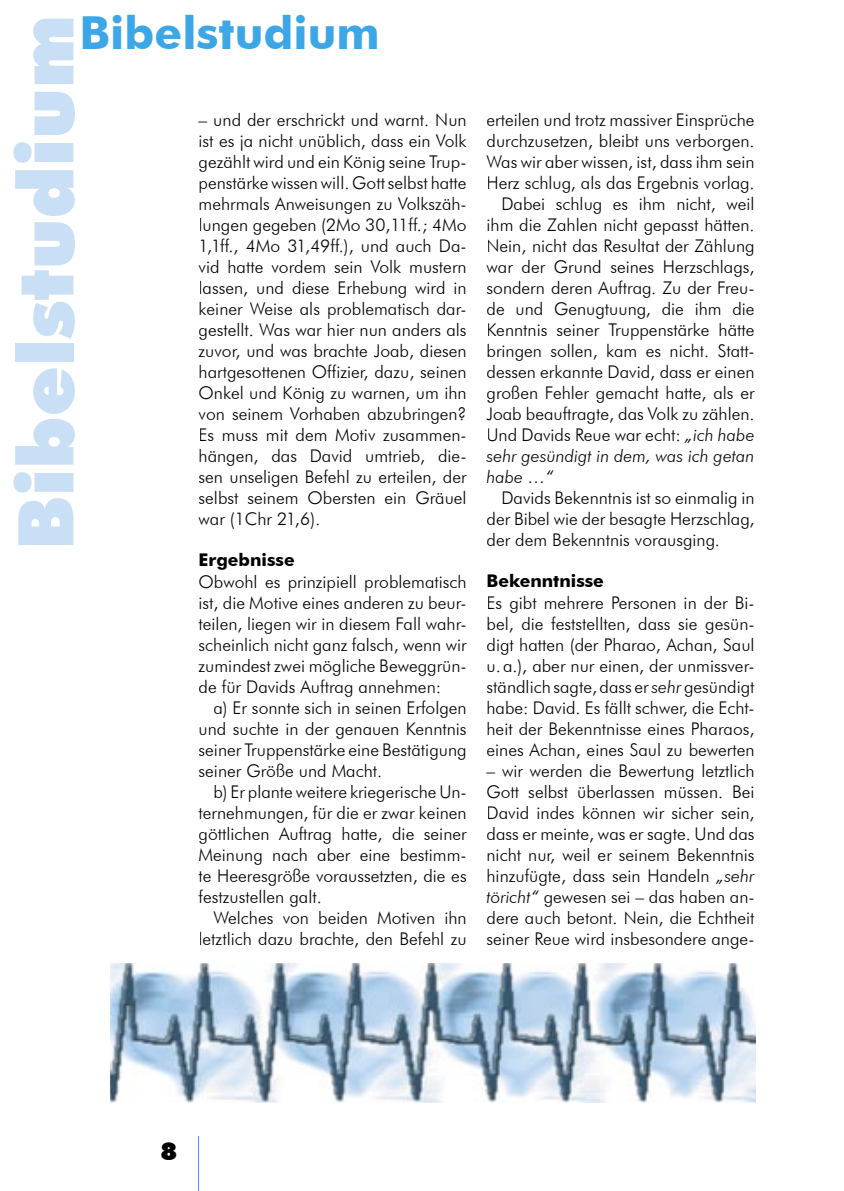
<style>
.page{position:relative;width:844px;height:1191px;background:#fff}
.page>*{position:absolute;margin:0;border:0;box-sizing:border-box;transform-origin:0 0}
.t1{font:900 77px "Futura BT";color:#c9dff5}
.t2{font:700 45.5px "Futura BT";color:#3ca6e6}
.t3{font:900 24.5px "Futura BT";color:#000}
.t4{font:300 17.5px/21px "Futura BT";color:#000;text-align:justify}
.t5{font:italic 300 17.5px "Futura BT";color:#000}
.t6{font:700 17.5px "Futura BT";color:#000}
.s1{font-style:italic}
</style>
<div class="page">
<hr style="left:198px;top:1136px;width:1px;height:55px;background:#3ca6e6">
<img style="left:110px;top:963px;width:645px;height:139px">
<h1 class="t1" style="left:-1px;top:550px;width:537px;rotate:-90deg">Bibelstudium</h1>
<h2 class="t2" style="left:79px;top:6px;width:301px">Bibelstudium</h2>
<p class="t4" style="left:198px;top:109px;width:269px">– und der erschrickt und warnt. Nun ist es ja nicht unüblich, dass ein Volk gezählt wird und ein König seine Trup&shy;penstärke wissen will. Gott selbst hatte mehrmals Anweisungen zu Volkszäh&shy;lungen gegeben (2Mo 30,11ff.; 4Mo 1,1ff., 4Mo 31,49ff.), und auch Da&shy;vid hatte vordem sein Volk mustern lassen, und diese Erhebung wird in keiner Weise als problematisch dar&shy;gestellt. Was war hier nun anders als zuvor, und was brachte Joab, diesen hartgesottenen Offizier, dazu, seinen Onkel und König zu warnen, um ihn von seinem Vorhaben abzubringen?<br>Es muss mit dem Motiv zusammen&shy;hängen, das David umtrieb, die&shy;sen unseligen Befehl zu erteilen, der selbst seinem Obersten ein Gräuel war (1Chr 21,6).</p>
<p class="t6" style="left:198px;top:549px;width:98px">Ergebnisse</p>
<p class="t4" style="left:198px;top:571px;width:269px">Obwohl es prinzipiell problematisch ist, die Motive eines anderen zu beur&shy;teilen, liegen wir in diesem Fall wahr&shy;scheinlich nicht ganz falsch, wenn wir zumindest zwei mögliche Beweggrün&shy;de für Davids Auftrag annehmen:</p>
<p class="t4" style="left:198px;top:697px;width:269px;text-indent:15px">a) Er sonnte sich in seinen Erfolgen und suchte in der genauen Kenntnis seiner Truppenstärke eine Bestätigung seiner Größe und Macht.</p>
<p class="t4" style="left:198px;top:781px;width:269px;text-indent:15px">b) Er plante weitere kriegerische Un&shy;ternehmungen, für die er zwar keinen göttlichen Auftrag hatte, die seiner Meinung nach aber eine bestimm&shy;te Heeresgröße voraussetzten, die es festzustellen galt.</p>
<p class="t4" style="left:198px;top:907px;width:269px;text-align:right">Welches von beiden Motiven ihn letztlich dazu brachte, den Befehl zu</p>
<p class="t4" style="left:486px;top:109px;width:269px">erteilen und trotz massiver Einsprüche</p>
<p class="t4" style="left:486px;top:130px;width:269px">durchzusetzen, bleibt uns verborgen.</p>
<p class="t4" style="left:486px;top:151px;width:269px">Was wir aber wissen, ist, dass ihm sein</p>
<p class="t4" style="left:486px;top:172px;width:269px">Herz schlug, als das Ergebnis vorlag.</p>
<p class="t4" style="left:501px;top:193px;width:254px">Dabei schlug es ihm nicht, weil</p>
<p class="t4" style="left:486px;top:214px;width:269px">ihm die Zahlen nicht gepasst hätten.</p>
<p class="t4" style="left:486px;top:235px;width:269px">Nein, nicht das Resultat der Zählung</p>
<p class="t4" style="left:486px;top:256px;width:269px">war der Grund seines Herzschlags,</p>
<p class="t4" style="left:486px;top:277px;width:269px">sondern deren Auftrag. Zu der Freu-</p>
<p class="t4" style="left:486px;top:298px;width:269px">de und Genugtuung, die ihm die</p>
<p class="t4" style="left:486px;top:319px;width:269px">Kenntnis seiner Truppenstärke hätte</p>
<p class="t4" style="left:486px;top:340px;width:269px">bringen sollen, kam es nicht. Statt-</p>
<p class="t4" style="left:486px;top:361px;width:269px">dessen erkannte David, dass er einen</p>
<p class="t4" style="left:486px;top:382px;width:269px">großen Fehler gemacht hatte, als er</p>
<p class="t4" style="left:486px;top:403px;width:269px">Joab beauftragte, das Volk zu zählen.</p>
<p class="t4" style="left:486px;top:424px;width:269px">Und Davids Reue war echt: <span class="s1">„ich habe</span></p>
<p class="t5" style="left:486px;top:445px;width:269px">sehr gesündigt in dem, was ich getan</p>
<p class="t5" style="left:486px;top:466px;width:69px">habe …“</p>
<p class="t4" style="left:486px;top:487px;width:269px;text-indent:15px">Davids Bekenntnis ist so einmalig in der Bibel wie der besagte Herzschlag, der dem Bekenntnis vorausging.</p>
<p class="t6" style="left:486px;top:570px;width:119px">Bekenntnisse</p>
<p class="t4" style="left:486px;top:592px;width:269px">Es gibt mehrere Personen in der Bi&shy;bel, die feststellten, dass sie gesün&shy;digt hatten (der Pharao, Achan, Saul u. a.), aber nur einen, der unmissver&shy;ständlich sagte, dass er <span class="s1">sehr</span> gesündigt habe: David. Es fällt schwer, die Echt&shy;heit der Bekenntnisse eines Pharaos, eines Achan, eines Saul zu bewerten</p>
<p class="t4" style="left:486px;top:760px;width:269px">– wir werden die Bewertung letztlich Gott selbst überlassen müssen. Bei David indes können wir sicher sein, dass er meinte, was er sagte. Und das nicht nur, weil er seinem Bekenntnis hinzufügte, dass sein Handeln <span class="s1">„sehr töricht“</span> gewesen sei – das haben an&shy;dere auch betont. Nein, die Echtheit seiner Reue wird insbesondere ange-</p>
<h3 class="t3" style="left:160px;top:1136px;width:18px">8</h3>
</div>
